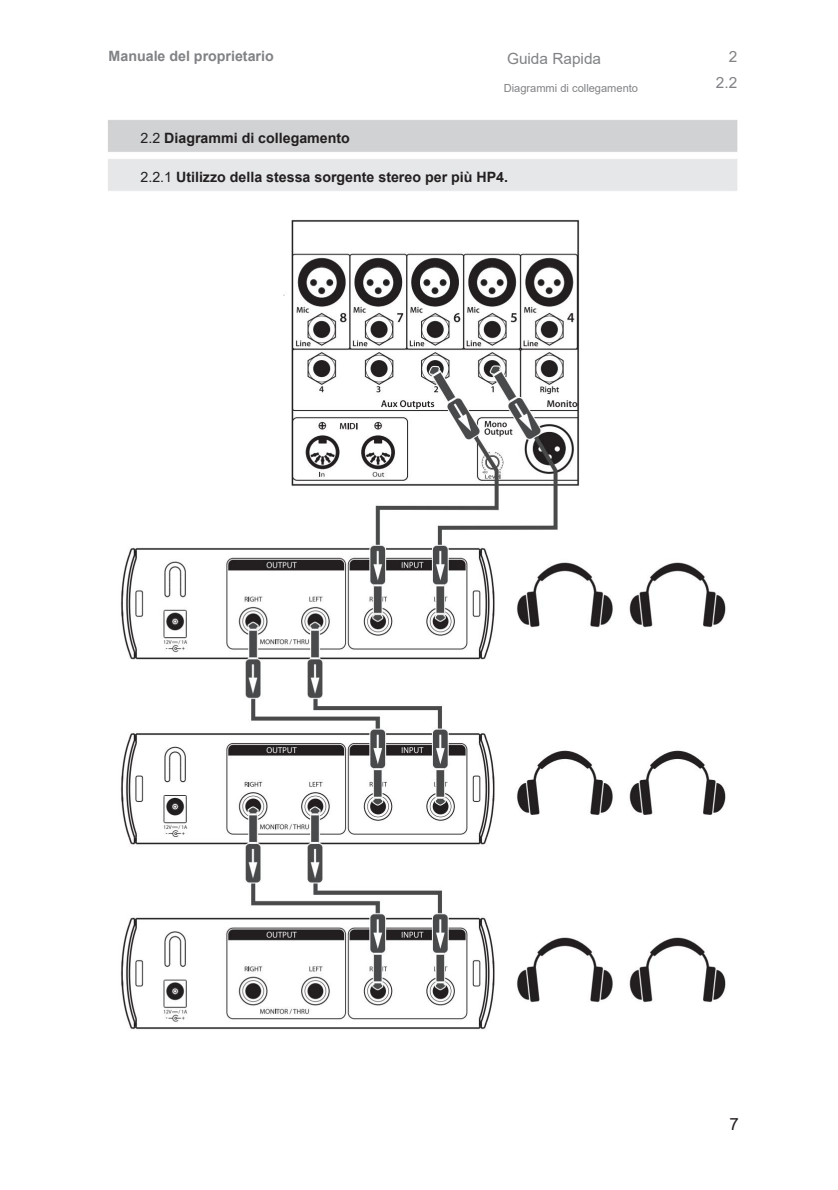
<style>
.page{position:relative;width:838px;height:1190px;background:#fff}
.page>*{position:absolute;margin:0;border:0;box-sizing:border-box;transform-origin:0 0}
.t1{font:16.8px "Arial";color:#231f20}
.t2{font:15.4px "Arial";color:#808285}
.t3{font:700 14.2px "Arial";color:#231f20}
.t4{font:700 14.2px "Arial";color:#808285}
.t5{font:11.2px "Arial";color:#808285}
.s1{font-weight:400}
</style>
<div class="page">
<img style="left:108px;top:120px;width:630px;height:910px">
<p class="t4" style="left:109px;top:46px;width:167px">Manuale del proprietario</p>
<p class="t2" style="left:507px;top:48px;width:96px">Guida Rapida</p>
<p class="t5" style="left:504px;top:80px;width:136px">Diagrammi di collegamento</p>
<p class="t3" style="left:141px;top:128px;width:211px"><span class="s1">2.2</span> Diagrammi di collegamento</p>
<p class="t3" style="left:141px;top:167px;width:369px"><span class="s1">2.2.1</span> Utilizzo della stessa sorgente stereo per più HP4.</p>
<p class="t2" style="left:729px;top:46px;width:10px">2</p>
<p class="t2" style="left:716px;top:72px;width:23px">2.2</p>
<p class="t1" style="left:729px;top:1112px;width:11px">7</p>
</div>
